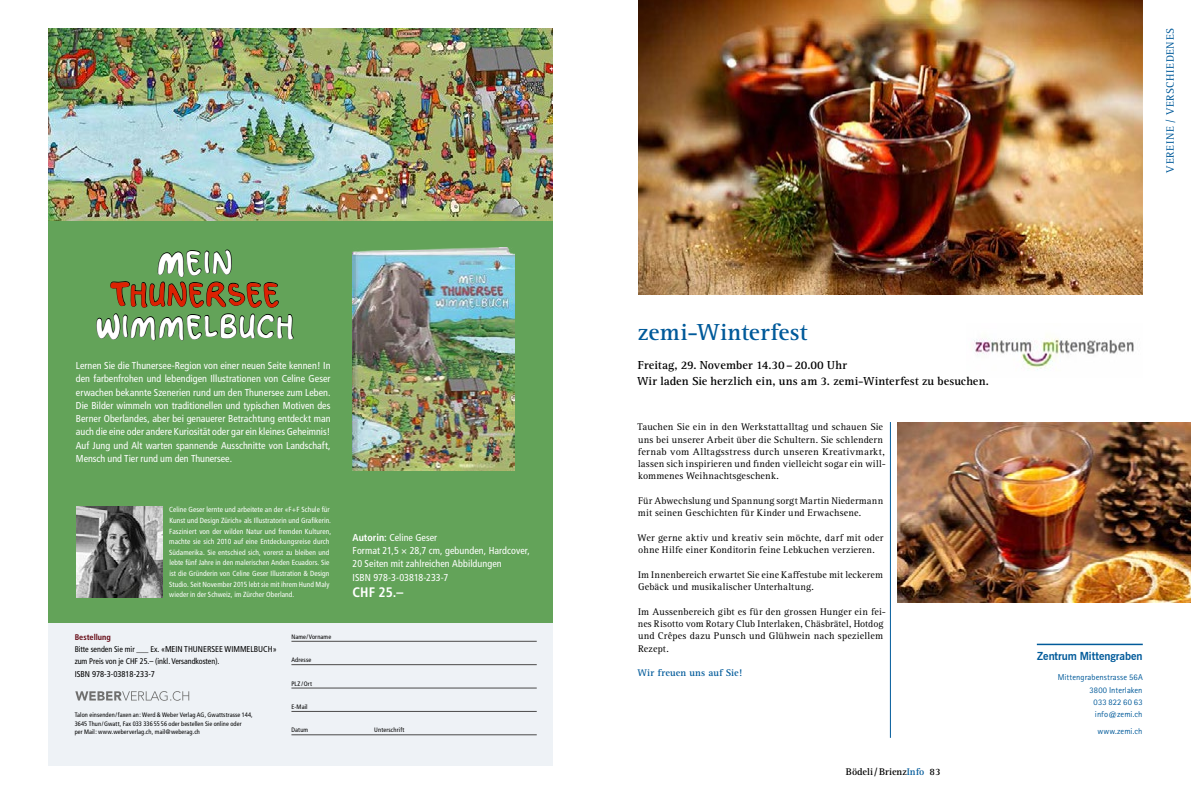
<style>
.page{position:relative;width:1191px;height:794px;background:#fff}
.page>*{position:absolute;margin:0;border:0;box-sizing:border-box;transform-origin:0 0}
.t1{font:30.5px "Katherine";color:#fff}
.t2{font:30.5px "Katherine";color:#dc2102}
.t3{font:700 24px "Rotis Serif";color:#005a9a}
.t4{font:700 condensed 13.8px "Frutiger";color:#fff}
.t5{font:700 12px/16.4px "Rotis Serif";letter-spacing:.005em;color:#000}
.t6{font:11px "Rotis Serif";letter-spacing:.05em;color:#005a9a}
.t7{font:700 11px "News Gothic BT";letter-spacing:-.005em;color:#005a9a}
.t8{font:condensed 10.1px/13.2px "Frutiger";color:#fff}
.t9{font:10px/12.3px "Rotis Serif";letter-spacing:.02em;color:#000}
.t10{font:700 10px "Rotis Serif";color:#000}
.t11{font:700 10px "Rotis Serif";letter-spacing:.02em;color:#005a9a}
.t12{font:8.5px/12.3px "Rotis Sans Serif";letter-spacing:.01em;color:#005a9a;text-align:right}
.t13{font:condensed 8.5px "Frutiger";color:#000}
.t14{font:condensed 8.2px/12px "Frutiger";letter-spacing:-.005em;color:#000}
.t15{font:condensed 7.4px/10.6px "Frutiger";letter-spacing:.01em;color:#fff}
.t16{font:condensed 6.4px/8.5px "Frutiger";letter-spacing:.015em;color:#000}
.s1{font-weight:700}
.s2{font-weight:700;color:#640712}
.s3{font-size:8.5px}
.s4{color:#005a9a}
</style>
<div class="page">
<div style="left:48px;top:219px;width:505px;height:424px;background:#63a359"></div>
<img style="left:48px;top:28px;width:505px;height:193px">
<img style="left:76px;top:506px;width:86px;height:91px">
<img style="left:352px;top:247px;width:162px;height:223px">
<svg style="left:96px;top:249px;width:198px;height:92px"></svg>
<div style="left:48px;top:623px;width:505px;height:142px;background:#eef2f6"></div>
<hr style="left:291px;top:641px;width:246px;height:1px;background:#4a4a49">
<hr style="left:291px;top:664px;width:246px;height:1px;background:#4a4a49">
<hr style="left:291px;top:688px;width:246px;height:1px;background:#4a4a49">
<hr style="left:291px;top:711px;width:246px;height:1px;background:#4a4a49">
<hr style="left:291px;top:734px;width:246px;height:1px;background:#4a4a49">
<svg style="left:75px;top:691px;width:114px;height:9px"></svg>
<img style="left:974px;top:336px;width:160px;height:34px">
<img style="left:638px;top:0;width:504px;height:295px">
<hr style="left:890px;top:422px;width:1px;height:316px;background:#005a9a">
<hr style="left:1036px;top:643px;width:106px;height:2px;background:#005a9a">
<img style="left:897px;top:422px;width:294px;height:180px">
<h1 class="t1" style="left:157px;top:246px;width:77px">MEIN</h1>
<h1 class="t2" style="left:111px;top:278px;width:171px">THUNERSEE</h1>
<h1 class="t1" style="left:96px;top:310px;width:200px">WIMMELBUCH</h1>
<p class="t8" style="left:76px;top:359px;width:256px;text-align:justify">Lernen Sie die Thunersee-Region von einer neuen Seite kennen! In den farbenfrohen und lebendigen Illustrationen von Celine Geser erwachen bekannte Szenerien rund um den Thunersee zum Leben.<br>Die Bilder wimmeln von traditionellen und typischen Motiven des Berner Oberlandes, aber bei genauerer Betrachtung entdeckt man auch die eine oder andere Kuriosität oder gar ein kleines Geheimnis!<br>Auf Jung und Alt warten spannende Ausschnitte von Landschaft, Mensch und Tier rund um den Thunersee.</p>
<p class="t15" style="left:169px;top:504px;width:164px">Celine Geser lernte und arbeitete an der «F+F Schule für Kunst und Design Zürich» als Illustratorin und Grafikerin.<br>Fasziniert von der wilden Natur und fremden Kulturen, machte sie sich 2010 auf eine Entdeckungsreise durch Südamerika. Sie entschied sich, vorerst zu bleiben und lebte fünf Jahre in den malerischen Anden Ecuadors. Sie ist die Gründerin von Celine Geser Illustration &amp; Design Studio. Seit November 2015 lebt sie mit ihrem Hund Maly wieder in der Schweiz, im Zürcher Oberland.</p>
<p class="t8" style="left:352px;top:531px;width:179px"><span class="s1">Autorin:</span> Celine Geser<br>Format 21,5 × 28,7 cm, gebunden, Hardcover,<br>20 Seiten mit zahlreichen Abbildungen<br>ISBN 978-3-03818-233-7</p>
<h3 class="t4" style="left:352px;top:584px;width:52px">CHF 25.–</h3>
<p class="t14" style="left:75px;top:631px;width:203px"><span class="s2">Bestellung<br></span>Bitte senden Sie mir ___ Ex. «<span class="s3">MEIN THUNERSEE WIMMELBUCH</span>» zum Preis von je CHF 25.– (inkl. Versandkosten).</p>
<p class="t13" style="left:75px;top:668px;width:82px">ISBN 978-3-03818-233-7</p>
<p class="t16" style="left:75px;top:711px;width:180px">Talon einsenden/faxen an: Werd &amp; Weber Verlag AG, Gwattstrasse 144,<br>3645 Thun/Gwatt, Fax 033 336 55 56 oder bestellen Sie online oder<br>per Mail: www.weberverlag.ch, mail@weberag.ch</p>
<p class="t16" style="left:291px;top:632px;width:41px">Name/Vorname</p>
<p class="t16" style="left:291px;top:656px;width:21px">Adresse</p>
<p class="t16" style="left:291px;top:679px;width:22px">PLZ/Ort</p>
<p class="t16" style="left:291px;top:702px;width:18px">E-Mail</p>
<p class="t16" style="left:291px;top:726px;width:18px">Datum</p>
<p class="t16" style="left:374px;top:726px;width:32px">Unterschrift</p>
<p class="t6" style="left:1164px;top:173px;width:146px;rotate:-90deg">VEREINE / VERSCHIEDENES</p>
<h2 class="t3" style="left:638px;top:318px;width:171px">zemi-Winterfest</h2>
<p class="t5" style="left:637px;top:357px;width:353px">Freitag, 29. November 14.30–20.00 Uhr<br>Wir laden Sie herzlich ein, uns am 3. zemi-Winterfest zu besuchen.</p>
<p class="t9" style="left:637px;top:421px;width:250px">Tauchen Sie ein in den Werkstattalltag und schauen Sie uns bei unserer Arbeit über die Schultern. Sie schlendern fernab vom Alltagsstress durch unseren Kreativmarkt, lassen sich inspirieren und finden vielleicht sogar ein will&shy;kommenes Weihnachtsgeschenk.</p>
<p class="t9" style="left:638px;top:495px;width:247px">Für Abwechslung und Spannung sorgt Martin Niedermann mit seinen Geschichten für Kinder und Erwachsene.</p>
<p class="t9" style="left:637px;top:532px;width:247px">Wer gerne aktiv und kreativ sein möchte, darf mit oder ohne Hilfe einer Konditorin feine Lebkuchen verzieren.</p>
<p class="t9" style="left:638px;top:568px;width:247px">Im Innenbereich erwartet Sie eine Kaffestube mit leckerem<br>Gebäck und musikalischer Unterhaltung.</p>
<p class="t9" style="left:638px;top:605px;width:250px">Im Aussenbereich gibt es für den grossen Hunger ein fei&shy;nes Risotto vom Rotary Club Interlaken, Chäsbrätel, Hotdog und Crêpes dazu Punsch und Glühwein nach speziellem Rezept.</p>
<p class="t11" style="left:637px;top:667px;width:106px">Wir freuen uns auf Sie!</p>
<p class="t10" style="left:846px;top:765px;width:96px">Bödeli/Brienz<span class="s4">Info</span> 83</p>
<p class="t7" style="left:1037px;top:649px;width:107px">Zentrum Mittengraben</p>
<p class="t12" style="left:1057px;top:671px;width:87px">Mittengrabenstrasse 56A<br>3800 Interlaken<br>033 822 60 63 info@zemi.ch</p>
<p class="t12" style="left:1097px;top:724px;width:47px">www.zemi.ch</p>
</div>
